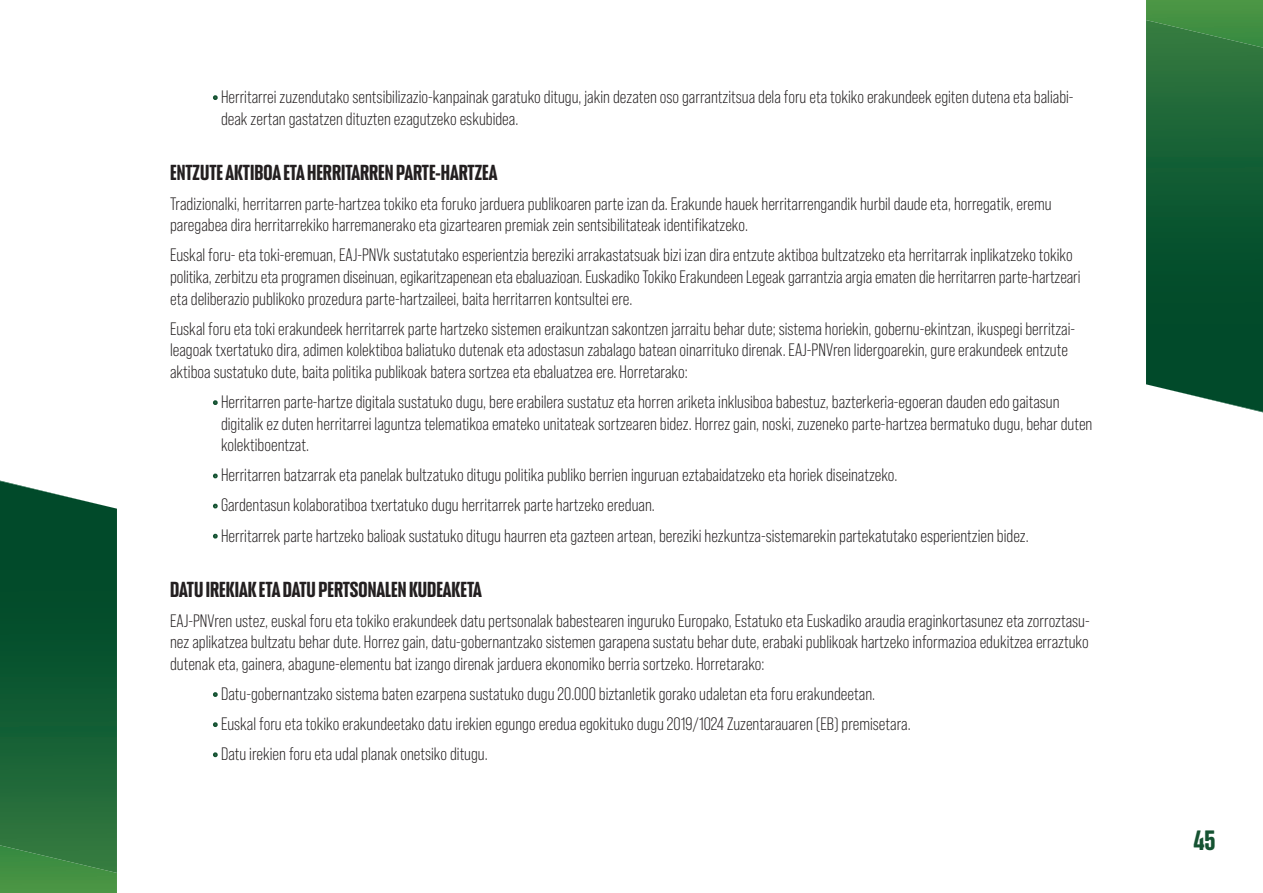
<style>
.page{position:relative;width:1263px;height:893px;background:#fff}
.page>*{position:absolute;margin:0;border:0;box-sizing:border-box;transform-origin:0 0}
.t1{font:700 27px "Anguita Sans";color:#155332}
.t2{font:700 21px "Anguita Sans";color:#231f20}
.t3{font:18px/21.6px "Bebas Neue Pro";color:#231f20}
.s1{color:#155332}
</style>
<div class="page">
<div style="left:1146px;top:0;width:117px;height:20px;background:#499444"></div>
<svg style="left:1146px;top:20px;width:117px;height:392px;background:#1a6139"></svg>
<div style="left:0;top:873px;width:117px;height:20px;background:#499444"></div>
<svg style="left:0;top:481px;width:117px;height:392px;background:#1a6139"></svg>
<p class="t3" style="left:221px;top:86px;width:854px;text-indent:-8px"><span class="s1">•</span> Herritarrei zuzendutako sentsibilizazio-kanpainak garatuko ditugu, jakin dezaten oso garrantzitsua dela foru eta tokiko erakundeek egiten dutena eta baliabi&shy;deak zertan gastatzen dituzten ezagutzeko eskubidea.</p>
<p class="t2" style="left:170px;top:161px;width:329px">ENTZUTE AKTIBOA ETA HERRITARREN PARTE-HARTZEA</p>
<p class="t3" style="left:170px;top:193px;width:883px">Tradizionalki, herritarren parte-hartzea tokiko eta foruko jarduera publikoaren parte izan da. Erakunde hauek herritarrengandik hurbil daude eta, horregatik, eremu paregabea dira herritarrekiko harremanerako eta gizartearen premiak zein sentsibilitateak identifikatzeko.</p>
<p class="t3" style="left:170px;top:244px;width:912px">Euskal foru- eta toki-eremuan, EAJ-PNVk sustatutako esperientzia bereziki arrakastatsuak bizi izan dira entzute aktiboa bultzatzeko eta herritarrak inplikatzeko tokiko politika, zerbitzu eta programen diseinuan, egikaritzapenean eta ebaluazioan. Euskadiko Tokiko Erakundeen Legeak garrantzia argia ematen die herritarren parte-hartzeari eta deliberazio publikoko prozedura parte-hartzaileei, baita herritarren kontsultei ere.</p>
<p class="t3" style="left:170px;top:318px;width:907px">Euskal foru eta toki erakundeek herritarrek parte hartzeko sistemen eraikuntzan sakontzen jarraitu behar dute; sistema horiekin, gobernu-ekintzan, ikuspegi berritzai&shy;leagoak txertatuko dira, adimen kolektiboa baliatuko dutenak eta adostasun zabalago batean oinarrituko direnak. EAJ-PNVren lidergoarekin, gure erakundeek entzute aktiboa sustatuko dute, baita politika publikoak batera sortzea eta ebaluatzea ere. Horretarako:</p>
<p class="t3" style="left:221px;top:391px;width:873px;text-indent:-8px"><span class="s1">•</span> Herritarren parte-hartze digitala sustatuko dugu, bere erabilera sustatuz eta horren ariketa inklusiboa babestuz, bazterkeria-egoeran dauden edo gaitasun digitalik ez duten herritarrei laguntza telematikoa emateko unitateak sortzearen bidez. Horrez gain, noski, zuzeneko parte-hartzea bermatuko dugu, behar duten kolektiboentzat.</p>
<p class="t3" style="left:213px;top:464px;width:686px"><span class="s1">•</span> Herritarren batzarrak eta panelak bultzatuko ditugu politika publiko berrien inguruan eztabaidatzeko eta horiek diseinatzeko.</p>
<p class="t3" style="left:213px;top:494px;width:444px"><span class="s1">•</span> Gardentasun kolaboratiboa txertatuko dugu herritarrek parte hartzeko ereduan.</p>
<p class="t3" style="left:213px;top:525px;width:818px"><span class="s1">•</span> Herritarrek parte hartzeko balioak sustatuko ditugu haurren eta gazteen artean, bereziki hezkuntza-sistemarekin partekatutako esperientzien bidez.</p>
<p class="t2" style="left:170px;top:578px;width:313px">DATU IREKIAK ETA DATU PERTSONALEN KUDEAKETA</p>
<p class="t3" style="left:170px;top:610px;width:921px;text-align:justify">EAJ-PNVren ustez, euskal foru eta tokiko erakundeek datu pertsonalak babestearen inguruko Europako, Estatuko eta Euskadiko araudia eraginkortasunez eta zorroztasu&shy;nez aplikatzea bultzatu behar dute. Horrez gain, datu-gobernantzako sistemen garapena sustatu behar dute, erabaki publikoak hartzeko informazioa edukitzea erraztuko dutenak eta, gainera, abagune-elementu bat izango direnak jarduera ekonomiko berria sortzeko. Horretarako:</p>
<p class="t3" style="left:213px;top:683px;width:664px"><span class="s1">•</span> Datu-gobernantzako sistema baten ezarpena sustatuko dugu 20.000 biztanletik gorako udaletan eta foru erakundeetan.</p>
<p class="t3" style="left:213px;top:713px;width:699px"><span class="s1">•</span> Euskal foru eta tokiko erakundeetako datu irekien egungo eredua egokituko dugu 2019/1024 Zuzentarauaren (EB) premisetara.</p>
<p class="t3" style="left:213px;top:743px;width:277px"><span class="s1">•</span> Datu irekien foru eta udal planak onetsiko ditugu.</p>
<h1 class="t1" style="left:1193px;top:826px;width:24px">45</h1>
</div>
